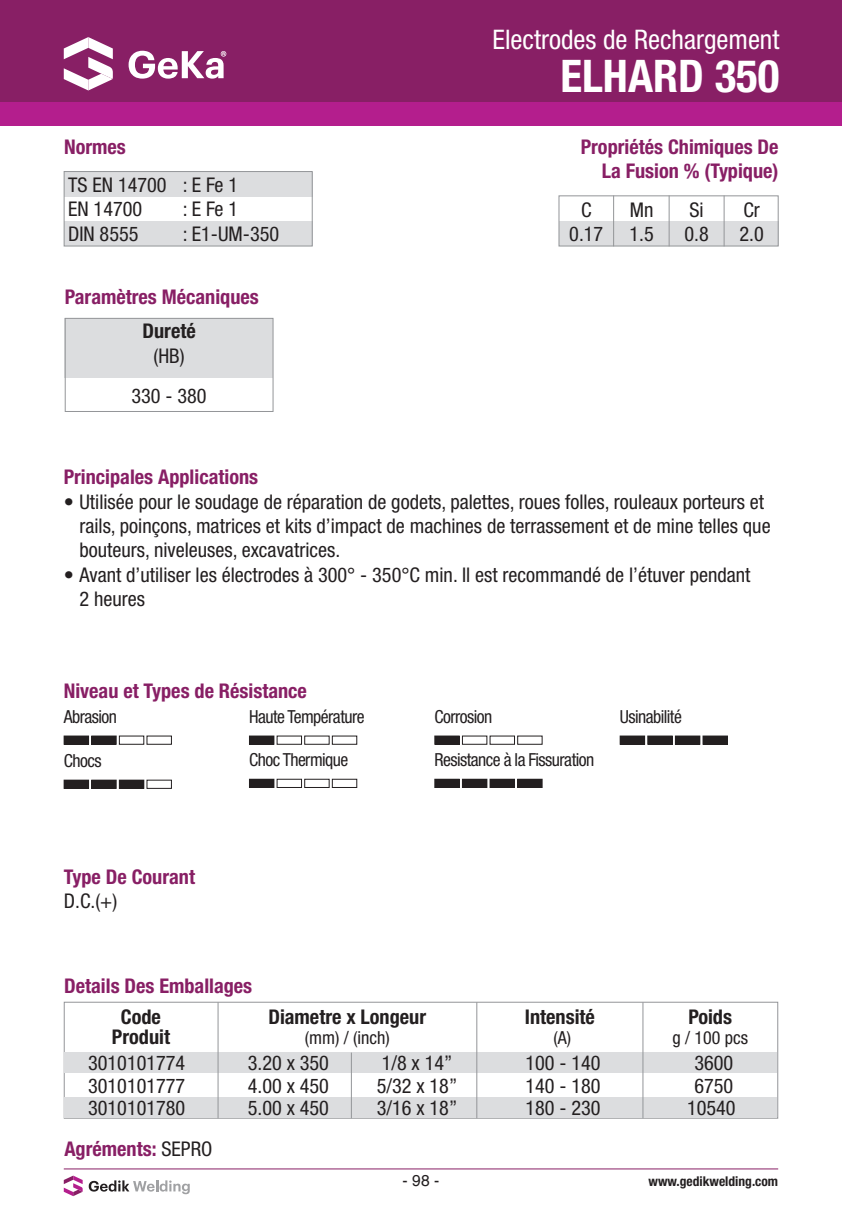
<style>
.page{position:relative;width:842px;height:1212px;background:#fff}
.page>*{position:absolute;margin:0;border:0;box-sizing:border-box;transform-origin:0 0}
.t1{font:700 condensed 45px "Helvetica Neue LT Std";color:#fff}
.t2{font:condensed 27px "Helvetica Neue LT Std";color:#fff}
.t3{font:condensed 20.25px/24.3px "Helvetica Neue LT Std";color:#231f20}
.t4{font:700 condensed 20.25px/24.3px "Helvetica Neue LT Std";color:#881f65;text-align:right}
.t5{font:700 condensed 20.25px "Helvetica Neue LT Std";color:#231f20}
.t6{font:condensed 18px "Helvetica Neue LT Std";letter-spacing:-.03em;color:#231f20}
.t7{font:15.75px "Helvetica";color:#231f20}
.t8{font:700 condensed 13.5px "Helvetica Neue LT Std";color:#231f20}
.s1{font-weight:400;color:#231f20}
</style>
<div class="page">
<hr style="left:64px;top:1168px;width:714px;height:1px;background:#881f65">
<svg style="left:89px;top:1180px;width:101px;height:14px"></svg>
<svg style="left:64px;top:1175px;width:19px;height:21px"></svg>
<div style="left:0;top:0;width:842px;height:102px;background:#881f65"></div>
<div style="left:0;top:102px;width:842px;height:23px;background:#b41e8d"></div>
<svg style="left:64px;top:37px;width:49px;height:53px"></svg>
<svg style="left:129px;top:51px;width:97px;height:28px"></svg>
<div style="left:64px;top:172px;width:248px;height:25px;background:#dcdddf"></div>
<div style="left:64px;top:221px;width:248px;height:25px;background:#dcdddf"></div>
<div style="left:64px;top:171px;width:249px;height:75px;border:1px solid #939598"></div>
<div style="left:65px;top:318px;width:208px;height:59px;background:#dcdddf"></div>
<div style="left:64px;top:1002px;width:714px;height:116px;border:1px solid #939598"></div>
<div style="left:64px;top:1052px;width:713px;height:21px;background:#dcdddf"></div>
<div style="left:64px;top:1097px;width:713px;height:21px;background:#dcdddf"></div>
<hr style="left:218px;top:1002px;width:1px;height:116px;background:#939598">
<hr style="left:476px;top:1002px;width:1px;height:116px;background:#939598">
<hr style="left:351px;top:1052px;width:1px;height:66px;background:#939598">
<hr style="left:642px;top:1002px;width:1px;height:116px;background:#939598">
<div style="left:559px;top:221px;width:219px;height:25px;background:#dcdddf"></div>
<div style="left:559px;top:195px;width:219px;height:51px;border:1px solid #939598"></div>
<hr style="left:613px;top:195px;width:1px;height:51px;background:#939598">
<hr style="left:669px;top:195px;width:1px;height:51px;background:#939598">
<hr style="left:724px;top:195px;width:1px;height:51px;background:#939598">
<div style="left:65px;top:318px;width:208px;height:94px;border:1px solid #939598"></div>
<div style="left:64px;top:736px;width:25px;height:8px;background:#231f20"></div>
<div style="left:64px;top:736px;width:25px;height:9px;border:1px solid #231f20"></div>
<div style="left:119px;top:736px;width:25px;height:9px;border:1px solid #231f20"></div>
<div style="left:92px;top:736px;width:24px;height:8px;background:#231f20"></div>
<div style="left:91px;top:736px;width:26px;height:9px;border:1px solid #231f20"></div>
<div style="left:147px;top:736px;width:25px;height:9px;border:1px solid #231f20"></div>
<div style="left:64px;top:780px;width:25px;height:8px;background:#231f20"></div>
<div style="left:64px;top:780px;width:25px;height:9px;border:1px solid #231f20"></div>
<div style="left:119px;top:780px;width:25px;height:8px;background:#231f20"></div>
<div style="left:119px;top:780px;width:25px;height:9px;border:1px solid #231f20"></div>
<div style="left:92px;top:780px;width:24px;height:8px;background:#231f20"></div>
<div style="left:91px;top:780px;width:26px;height:9px;border:1px solid #231f20"></div>
<div style="left:147px;top:780px;width:25px;height:9px;border:1px solid #231f20"></div>
<div style="left:249px;top:736px;width:25px;height:8px;background:#231f20"></div>
<div style="left:249px;top:736px;width:25px;height:9px;border:1px solid #231f20"></div>
<div style="left:304px;top:736px;width:25px;height:9px;border:1px solid #231f20"></div>
<div style="left:277px;top:736px;width:25px;height:9px;border:1px solid #231f20"></div>
<div style="left:332px;top:736px;width:25px;height:9px;border:1px solid #231f20"></div>
<div style="left:249px;top:779px;width:25px;height:8px;background:#231f20"></div>
<div style="left:249px;top:779px;width:25px;height:9px;border:1px solid #231f20"></div>
<div style="left:304px;top:779px;width:25px;height:9px;border:1px solid #231f20"></div>
<div style="left:277px;top:779px;width:25px;height:9px;border:1px solid #231f20"></div>
<div style="left:332px;top:779px;width:25px;height:9px;border:1px solid #231f20"></div>
<div style="left:435px;top:736px;width:24px;height:8px;background:#231f20"></div>
<div style="left:434px;top:736px;width:26px;height:9px;border:1px solid #231f20"></div>
<div style="left:490px;top:736px;width:25px;height:9px;border:1px solid #231f20"></div>
<div style="left:462px;top:736px;width:25px;height:9px;border:1px solid #231f20"></div>
<div style="left:517px;top:736px;width:25px;height:9px;border:1px solid #231f20"></div>
<div style="left:435px;top:779px;width:24px;height:8px;background:#231f20"></div>
<div style="left:434px;top:779px;width:26px;height:9px;border:1px solid #231f20"></div>
<div style="left:490px;top:779px;width:24px;height:8px;background:#231f20"></div>
<div style="left:490px;top:779px;width:25px;height:9px;border:1px solid #231f20"></div>
<div style="left:462px;top:779px;width:25px;height:8px;background:#231f20"></div>
<div style="left:462px;top:779px;width:25px;height:9px;border:1px solid #231f20"></div>
<div style="left:518px;top:779px;width:24px;height:8px;background:#231f20"></div>
<div style="left:517px;top:779px;width:25px;height:9px;border:1px solid #231f20"></div>
<div style="left:620px;top:736px;width:25px;height:8px;background:#231f20"></div>
<div style="left:620px;top:736px;width:25px;height:9px;border:1px solid #231f20"></div>
<div style="left:675px;top:736px;width:25px;height:8px;background:#231f20"></div>
<div style="left:675px;top:736px;width:25px;height:9px;border:1px solid #231f20"></div>
<div style="left:648px;top:736px;width:24px;height:8px;background:#231f20"></div>
<div style="left:647px;top:736px;width:25px;height:9px;border:1px solid #231f20"></div>
<div style="left:703px;top:736px;width:24px;height:8px;background:#231f20"></div>
<div style="left:703px;top:736px;width:25px;height:9px;border:1px solid #231f20"></div>
<p class="t4" style="left:64px;top:135px;width:63px">Normes</p>
<p class="t3" style="left:68px;top:172px;width:172px">TS EN 14700 : E Fe 1</p>
<p class="t3" style="left:68px;top:197px;width:76px">EN 14700</p>
<p class="t3" style="left:183px;top:197px;width:57px">: E Fe 1</p>
<p class="t3" style="left:68px;top:221px;width:72px">DIN 8555</p>
<p class="t3" style="left:183px;top:221px;width:98px">: E1-UM-350</p>
<p class="t4" style="left:65px;top:284px;width:196px">Paramètres Mécaniques</p>
<p class="t5" style="left:142px;top:319px;width:55px">Dureté</p>
<p class="t3" style="left:154px;top:343px;width:33px">(HB)</p>
<p class="t3" style="left:132px;top:383px;width:77px">330 - 380</p>
<p class="t2" style="left:493px;top:24px;width:288px">Electrodes de Rechargement</p>
<p class="t1" style="left:560px;top:49px;width:220px">ELHARD 350</p>
<p class="t4" style="left:581px;top:135px;width:199px">Propriétés Chimiques De<br>La Fusion % (Typique)</p>
<p class="t3" style="left:581px;top:197px;width:12px">C</p>
<p class="t3" style="left:569px;top:222px;width:36px">0.17</p>
<p class="t3" style="left:630px;top:197px;width:25px">Mn</p>
<p class="t3" style="left:629px;top:222px;width:26px">1.5</p>
<p class="t3" style="left:689px;top:197px;width:16px">Si</p>
<p class="t3" style="left:684px;top:222px;width:26px">0.8</p>
<p class="t3" style="left:743px;top:197px;width:18px">Cr</p>
<p class="t3" style="left:739px;top:222px;width:26px">2.0</p>
<p class="t4" style="left:64px;top:465px;width:196px">Principales Applications</p>
<p class="t3" style="left:79px;top:489px;width:693px;text-indent:-16px">• Utilisée pour le soudage de réparation de godets, palettes, roues folles, rouleaux porteurs et rails, poinçons, matrices et kits d’impact de machines de terrassement et de mine telles que bouteurs, niveleuses, excavatrices.</p>
<p class="t3" style="left:79px;top:562px;width:673px;text-indent:-16px">• Avant d’utiliser les électrodes à 300° - 350°C min. Il est recommandé de l’étuver pendant<br>2 heures</p>
<p class="t4" style="left:64px;top:678px;width:245px">Niveau et Types de Résistance</p>
<p class="t6" style="left:64px;top:706px;width:55px">Abrasion</p>
<p class="t6" style="left:64px;top:750px;width:39px">Chocs</p>
<p class="t6" style="left:249px;top:706px;width:117px">Haute Température</p>
<p class="t6" style="left:249px;top:749px;width:101px">Choc Thermique</p>
<p class="t6" style="left:434px;top:706px;width:59px">Corrosion</p>
<p class="t6" style="left:434px;top:749px;width:161px">Resistance à la Fissuration</p>
<p class="t6" style="left:620px;top:706px;width:64px">Usinabilité</p>
<p class="t4" style="left:64px;top:864px;width:133px">Type De Courant</p>
<p class="t3" style="left:64px;top:889px;width:55px">D.C.(+)</p>
<p class="t4" style="left:64px;top:974px;width:190px">Details Des Emballages</p>
<p class="t5" style="left:121px;top:1004px;width:42px">Code</p>
<p class="t5" style="left:112px;top:1024px;width:60px">Produit</p>
<p class="t5" style="left:268px;top:1004px;width:159px">Diametre x Longeur</p>
<p class="t6" style="left:305px;top:1027px;width:86px">(mm) / (inch)</p>
<p class="t5" style="left:525px;top:1004px;width:72px">Intensité</p>
<p class="t6" style="left:553px;top:1027px;width:19px">(A)</p>
<p class="t5" style="left:688px;top:1004px;width:45px">Poids</p>
<p class="t6" style="left:672px;top:1027px;width:77px">g / 100 pcs</p>
<p class="t3" style="left:88px;top:1050px;width:99px">3010101774</p>
<p class="t3" style="left:248px;top:1050px;width:83px">3.20 x 350</p>
<p class="t3" style="left:382px;top:1050px;width:72px">1/8 x 14”</p>
<p class="t3" style="left:525px;top:1050px;width:77px">100 - 140</p>
<p class="t3" style="left:694px;top:1050px;width:40px">3600</p>
<p class="t3" style="left:88px;top:1073px;width:99px">3010101777</p>
<p class="t3" style="left:248px;top:1073px;width:83px">4.00 x 450</p>
<p class="t3" style="left:377px;top:1073px;width:82px">5/32 x 18”</p>
<p class="t3" style="left:525px;top:1073px;width:77px">140 - 180</p>
<p class="t3" style="left:694px;top:1073px;width:40px">6750</p>
<p class="t3" style="left:88px;top:1095px;width:99px">3010101780</p>
<p class="t3" style="left:248px;top:1095px;width:83px">5.00 x 450</p>
<p class="t3" style="left:377px;top:1095px;width:82px">3/16 x 18”</p>
<p class="t3" style="left:525px;top:1095px;width:77px">180 - 230</p>
<p class="t3" style="left:687px;top:1095px;width:50px">10540</p>
<p class="t4" style="left:64px;top:1136px;width:150px">Agréments: <span class="s1">SEPRO</span></p>
<p class="t7" style="left:403px;top:1169px;width:38px">- 98 -</p>
<p class="t8" style="left:648px;top:1173px;width:131px">www.gedikwelding.com</p>
</div>
